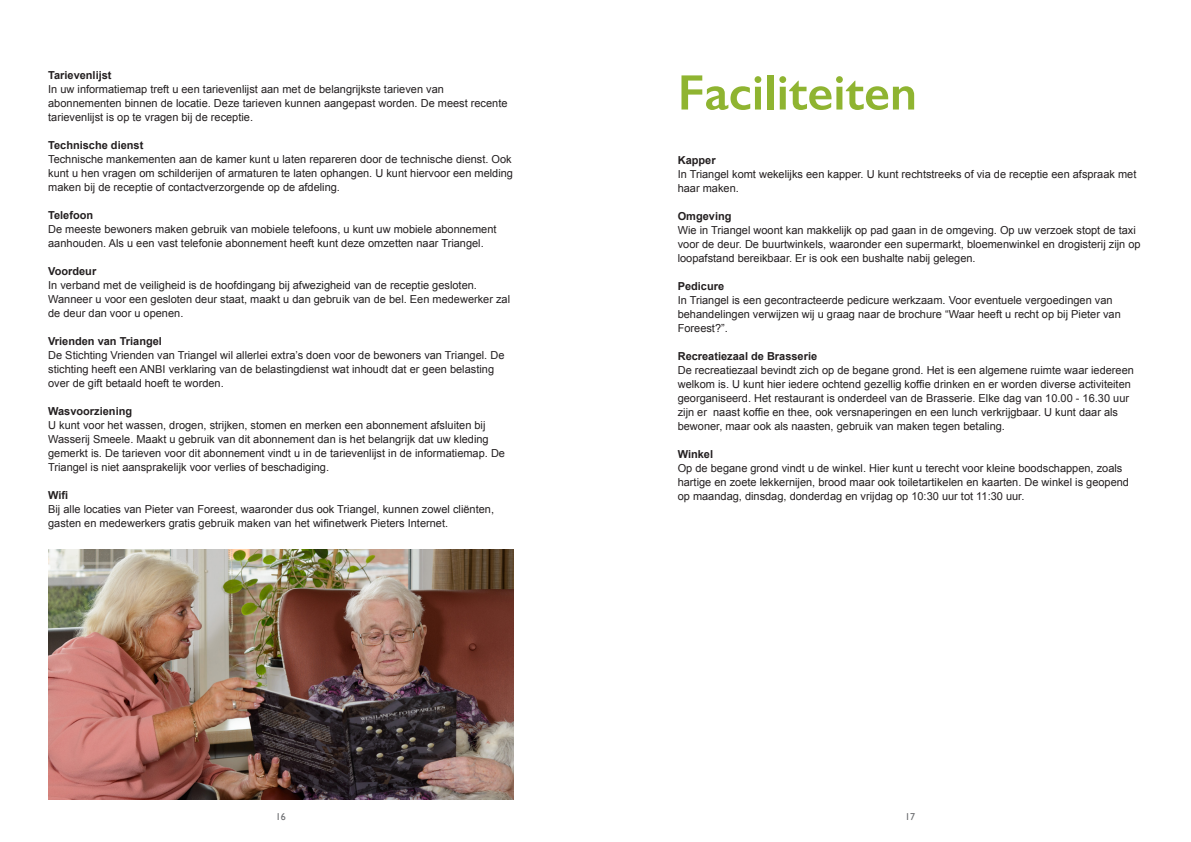
<style>
.page{position:relative;width:1191px;height:842px;background:#fff}
.page>*{position:absolute;margin:0;border:0;box-sizing:border-box;transform-origin:0 0}
.Kop_3{font:600 50px "Gill Sans";color:#8fb431}
.Kop_3-2{font:11px/14px "Arial";color:#231f20}
.Kop_3-3{font:700 11px "Arial";color:#231f20}
.t1{font:10px "Gill Sans";color:#6c6d70}
</style>
<div class="page">
<img style="left:48px;top:550px;width:465px;height:249px">
<p class="Kop_3-3" style="left:48px;top:68px;width:65px">Tarievenlijst</p>
<p class="Kop_3-2" style="left:48px;top:82px;width:461px">In uw informatiemap treft u een tarievenlijst aan met de belangrijkste tarieven van abonnementen binnen de locatie. Deze tarieven kunnen aangepast worden. De meest recente tarievenlijst is op te vragen bij de receptie.</p>
<p class="Kop_3-3" style="left:48px;top:138px;width:97px">Technische dienst</p>
<p class="Kop_3-2" style="left:48px;top:152px;width:466px;text-align:justify">Technische mankementen aan de kamer kunt u laten repareren door de technische dienst. Ook kunt u hen vragen om schilderijen of armaturen te laten ophangen. U kunt hiervoor een melding maken bij de receptie of contactverzorgende op de afdeling.</p>
<p class="Kop_3-3" style="left:48px;top:208px;width:47px">Telefoon</p>
<p class="Kop_3-2" style="left:48px;top:222px;width:450px">De meeste bewoners maken gebruik van mobiele telefoons, u kunt uw mobiele abonnement aanhouden. Als u een vast telefonie abonnement heeft kunt deze omzetten naar Triangel.</p>
<p class="Kop_3-3" style="left:48px;top:264px;width:50px">Voordeur</p>
<p class="Kop_3-2" style="left:48px;top:278px;width:463px">In verband met de veiligheid is de hoofdingang bij afwezigheid van de receptie gesloten.<br>Wanneer u voor een gesloten deur staat, maakt u dan gebruik van de bel. Een medewerker zal de deur dan voor u openen.</p>
<p class="Kop_3-3" style="left:48px;top:334px;width:115px">Vrienden van Triangel</p>
<p class="Kop_3-2" style="left:48px;top:348px;width:458px">De Stichting Vrienden van Triangel wil allerlei extra’s doen voor de bewoners van Triangel. De stichting heeft een ANBI verklaring van de belastingdienst wat inhoudt dat er geen belasting over de gift betaald hoeft te worden.</p>
<p class="Kop_3-3" style="left:48px;top:404px;width:85px">Wasvoorziening</p>
<p class="Kop_3-2" style="left:48px;top:418px;width:458px">U kunt voor het wassen, drogen, strijken, stomen en merken een abonnement afsluiten bij Wasserij Smeele. Maakt u gebruik van dit abonnement dan is het belangrijk dat uw kleding gemerkt is. De tarieven voor dit abonnement vindt u in de tarievenlijst in de informatiemap. De Triangel is niet aansprakelijk voor verlies of beschadiging.</p>
<p class="Kop_3-3" style="left:48px;top:488px;width:22px">Wifi</p>
<p class="Kop_3-2" style="left:48px;top:502px;width:447px">Bij alle locaties van Pieter van Foreest, waaronder dus ook Triangel, kunnen zowel cliënten, gasten en medewerkers gratis gebruik maken van het wifinetwerk Pieters Internet.</p>
<p class="Kop_3" style="left:677px;top:62px;width:241px">Faciliteiten</p>
<p class="Kop_3-3" style="left:677px;top:153px;width:39px">Kapper</p>
<p class="Kop_3-2" style="left:677px;top:167px;width:460px">In Triangel komt wekelijks een kapper. U kunt rechtstreeks of via de receptie een afspraak met haar maken.</p>
<p class="Kop_3-3" style="left:677px;top:209px;width:55px">Omgeving</p>
<p class="Kop_3-2" style="left:677px;top:223px;width:464px">Wie in Triangel woont kan makkelijk op pad gaan in de omgeving. Op uw verzoek stopt de taxi voor de deur. De buurtwinkels, waaronder een supermarkt, bloemenwinkel en drogisterij zijn op loopafstand bereikbaar. Er is ook een bushalte nabij gelegen.</p>
<p class="Kop_3-3" style="left:677px;top:279px;width:48px">Pedicure</p>
<p class="Kop_3-2" style="left:677px;top:293px;width:444px">In Triangel is een gecontracteerde pedicure werkzaam. Voor eventuele vergoedingen van behandelingen verwijzen wij u graag naar de brochure “Waar heeft u recht op bij Pieter van<br>Foreest?”.</p>
<p class="Kop_3-3" style="left:677px;top:349px;width:141px">Recreatiezaal de Brasserie</p>
<p class="Kop_3-2" style="left:677px;top:363px;width:458px">De recreatiezaal bevindt zich op de begane grond. Het is een algemene ruimte waar iedereen welkom is. U kunt hier iedere ochtend gezellig koffie drinken en er worden diverse activiteiten georganiseerd. Het restaurant is onderdeel van de Brasserie. Elke dag van 10.00 - 16.30 uur zijn er naast koffie en thee, ook versnaperingen en een lunch verkrijgbaar. U kunt daar als bewoner, maar ook als naasten, gebruik van maken tegen betaling.</p>
<p class="Kop_3-3" style="left:677px;top:447px;width:37px">Winkel</p>
<p class="Kop_3-2" style="left:677px;top:461px;width:453px">Op de begane grond vindt u de winkel. Hier kunt u terecht voor kleine boodschappen, zoals hartige en zoete lekkernijen, brood maar ook toiletartikelen en kaarten. De winkel is geopend op maandag, dinsdag, donderdag en vrijdag op 10:30 uur tot 11:30 uur.</p>
<p class="t1" style="left:276px;top:810px;width:11px">16</p>
<p class="t1" style="left:905px;top:810px;width:11px">17</p>
</div>
